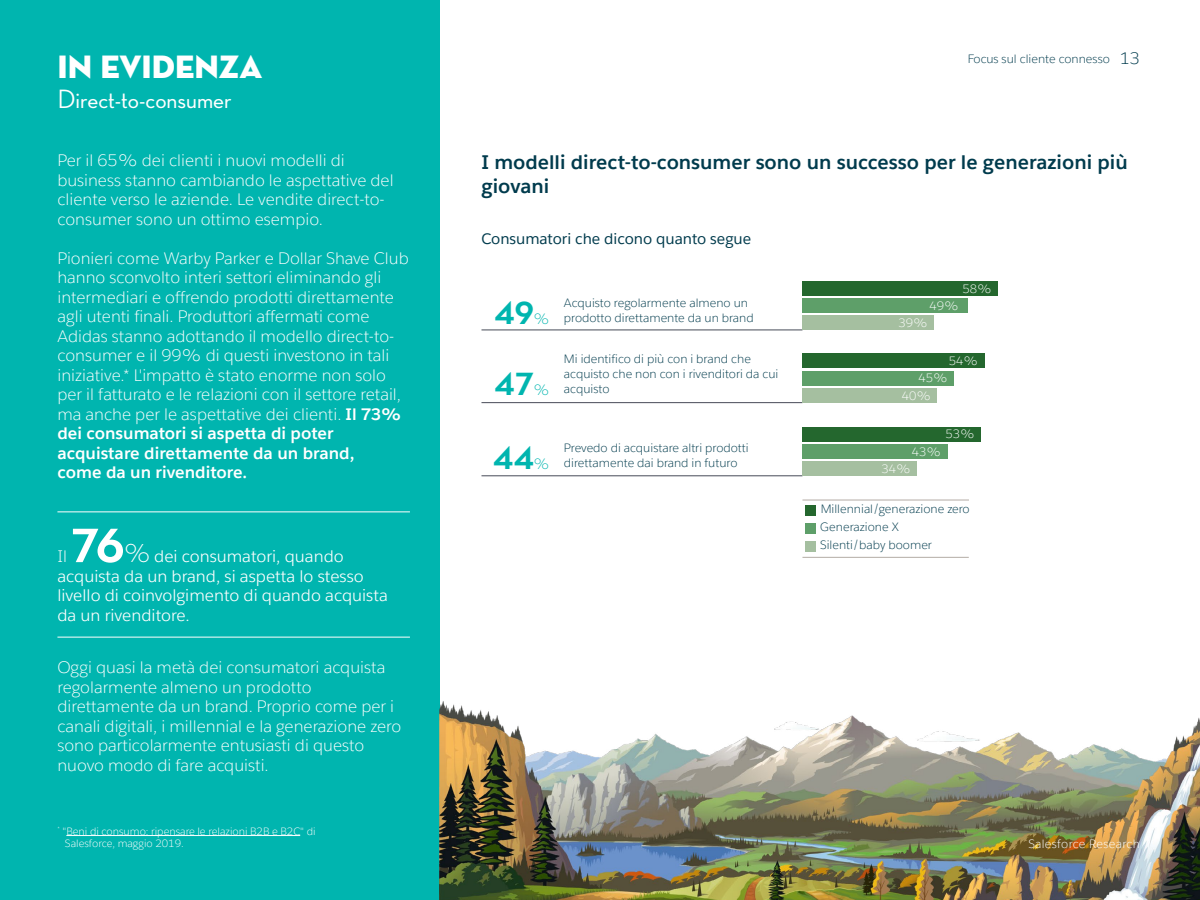
<style>
.page{position:relative;width:1200px;height:900px;background:#fff}
.page>*{position:absolute;margin:0;border:0;box-sizing:border-box;transform-origin:0 0}
.t1{font:700 42px/72.6px "Neutraface Display";color:#00b5af;text-align:justify}
.t2{font:33px "Neutraface Display Titling";color:#fff}
.t3{font:500 27px "Neutraface Display";color:#fff}
.t4{font:700 19.5px/24px "Salesforce Sans";color:#003b4d}
.t5{font:300 16.5px/19.5px "Salesforce Sans";color:#fff}
.t6{font:16.5px/19.5px "Salesforce Sans";color:#fff}
.t7{font:15px "Salesforce Sans";color:#003b4d}
.t8{font:300 12px/15px "Salesforce Sans";color:#003b4d}
.t9{font:300 12px/17.2px "Salesforce Sans";letter-spacing:.01em;color:#fff}
.t10{font:300 10.5px/12.8px "Salesforce Sans";color:#fff}
.s1{font-weight:700}
.s2{font-weight:300}
.s3{font-family:"Neutraface Display";font-weight:700;font-size:63px}
.s4{font-family:"Neutraface Display";font-weight:300;font-size:36px}
.s5{font-size:16.5px}
.s6{font-weight:300;font-size:21px}
</style>
<div class="page">
<div style="left:0;top:0;width:440px;height:900px;background:#00b5af"></div>
<hr style="left:57px;top:511px;width:353px;height:1px;background:#fff">
<hr style="left:57px;top:637px;width:353px;height:1px;background:#fff">
<hr style="left:481px;top:330px;width:321px;height:1px;background:#474b58">
<hr style="left:481px;top:402px;width:321px;height:1px;background:#474b58">
<hr style="left:481px;top:476px;width:321px;height:1px;background:#474b58">
<div style="left:802px;top:281px;width:196px;height:15px;background:#24672e"></div>
<div style="left:802px;top:298px;width:166px;height:15px;background:#5e9f69"></div>
<div style="left:802px;top:315px;width:132px;height:15px;background:#a5bfa0"></div>
<div style="left:802px;top:353px;width:183px;height:15px;background:#24672e"></div>
<div style="left:802px;top:371px;width:152px;height:15px;background:#5e9f69"></div>
<div style="left:802px;top:388px;width:135px;height:15px;background:#a5bfa0"></div>
<div style="left:802px;top:427px;width:179px;height:15px;background:#24672e"></div>
<div style="left:802px;top:444px;width:146px;height:15px;background:#5e9f69"></div>
<div style="left:802px;top:461px;width:115px;height:15px;background:#a5bfa0"></div>
<hr style="left:802px;top:500px;width:167px;height:1px;background:#b4aca5">
<hr style="left:802px;top:557px;width:167px;height:1px;background:#b4aca5">
<div style="left:805px;top:505px;width:11px;height:10px;background:#24672e"></div>
<div style="left:805px;top:541px;width:11px;height:10px;background:#a5bfa0"></div>
<div style="left:805px;top:523px;width:11px;height:10px;background:#5e9f69"></div>
<img style="left:440px;top:701px;width:760px;height:199px">
<hr style="left:66px;top:835px;width:234px;height:1px;background:#fff">
<h2 class="t2" style="left:57px;top:46px;width:206px">IN EVIDENZA</h2>
<h3 class="t3" style="left:57px;top:84px;width:176px">Direct-to-consumer</h3>
<p class="t5" style="left:57px;top:151px;width:338px">Per il 65% dei clienti i nuovi modelli di business stanno cambiando le aspettative del cliente verso le aziende. Le vendite direct-to&shy;consumer sono un ottimo esempio.</p>
<p class="t5" style="left:57px;top:248px;width:353px">Pionieri come Warby Parker e Dollar Shave Club hanno sconvolto interi settori eliminando gli intermediari e offrendo prodotti direttamente agli utenti finali. Produttori affermati come Adidas stanno adottando il modello direct-to&shy;consumer e il 99% di questi investono in tali iniziative.* L'impatto è stato enorme non solo per il fatturato e le relazioni con il settore retail, ma anche per le aspettative dei clienti. <span class="s1">Il 73% dei consumatori si aspetta di poter acquistare direttamente da un brand,<br>come da un rivenditore.</span></p>
<p class="t6" style="left:57px;top:547px;width:332px"><span class="s2">Il</span> <span class="s3">76</span><span class="s4">%</span> dei consumatori, quando acquista da un brand, si aspetta lo stesso livello di coinvolgimento di quando acquista da un rivenditore.</p>
<p class="t5" style="left:57px;top:658px;width:345px">Oggi quasi la metà dei consumatori acquista regolarmente almeno un prodotto direttamente da un brand. Proprio come per i canali digitali, i millennial e la generazione zero sono particolarmente entusiasti di questo nuovo modo di fare acquisti.</p>
<p class="t10" style="left:65px;top:825px;width:252px;text-indent:-8px"><sup>*</sup> "Beni di consumo: ripensare le relazioni B2B e B2C" di<br>Salesforce, maggio 2019.</p>
<p class="t8" style="left:968px;top:51px;width:174px">Focus sul cliente connesso <span class="s5">13</span></p>
<p class="t4" style="left:482px;top:150px;width:648px">I modelli direct-to-consumer sono un successo per le generazioni più giovani</p>
<p class="t7" style="left:482px;top:230px;width:271px">Consumatori che dicono quanto segue</p>
<h1 class="t1" style="left:493px;top:274px;width:57px">49<span class="s6">% </span>47<span class="s6">% </span>44<span class="s6">%</span></h1>
<p class="t8" style="left:564px;top:295px;width:191px">Acquisto regolarmente almeno un prodotto direttamente da un brand</p>
<p class="t8" style="left:564px;top:352px;width:216px">Mi identifico di più con i brand che acquisto che non con i rivenditori da cui acquisto</p>
<p class="t8" style="left:564px;top:440px;width:186px">Prevedo di acquistare altri prodotti direttamente dai brand in futuro</p>
<p class="t9" style="left:962px;top:280px;width:31px">58%</p>
<p class="t9" style="left:930px;top:297px;width:31px">49%</p>
<p class="t9" style="left:898px;top:314px;width:31px">39%</p>
<p class="t9" style="left:949px;top:352px;width:31px">54%</p>
<p class="t9" style="left:902px;top:370px;width:48px;text-indent:17px">45%<br>40%</p>
<p class="t9" style="left:946px;top:426px;width:31px">53%</p>
<p class="t9" style="left:912px;top:443px;width:31px">43%</p>
<p class="t9" style="left:882px;top:460px;width:31px">34%</p>
<p class="t8" style="left:821px;top:502px;width:151px">Millennial/generazione zero</p>
<p class="t8" style="left:820px;top:537px;width:113px">Silenti/baby boomer</p>
<p class="t8" style="left:820px;top:520px;width:80px">Generazione X</p>
<p class="t9" style="left:1028px;top:835px;width:113px">Salesforce Research</p>
</div>
